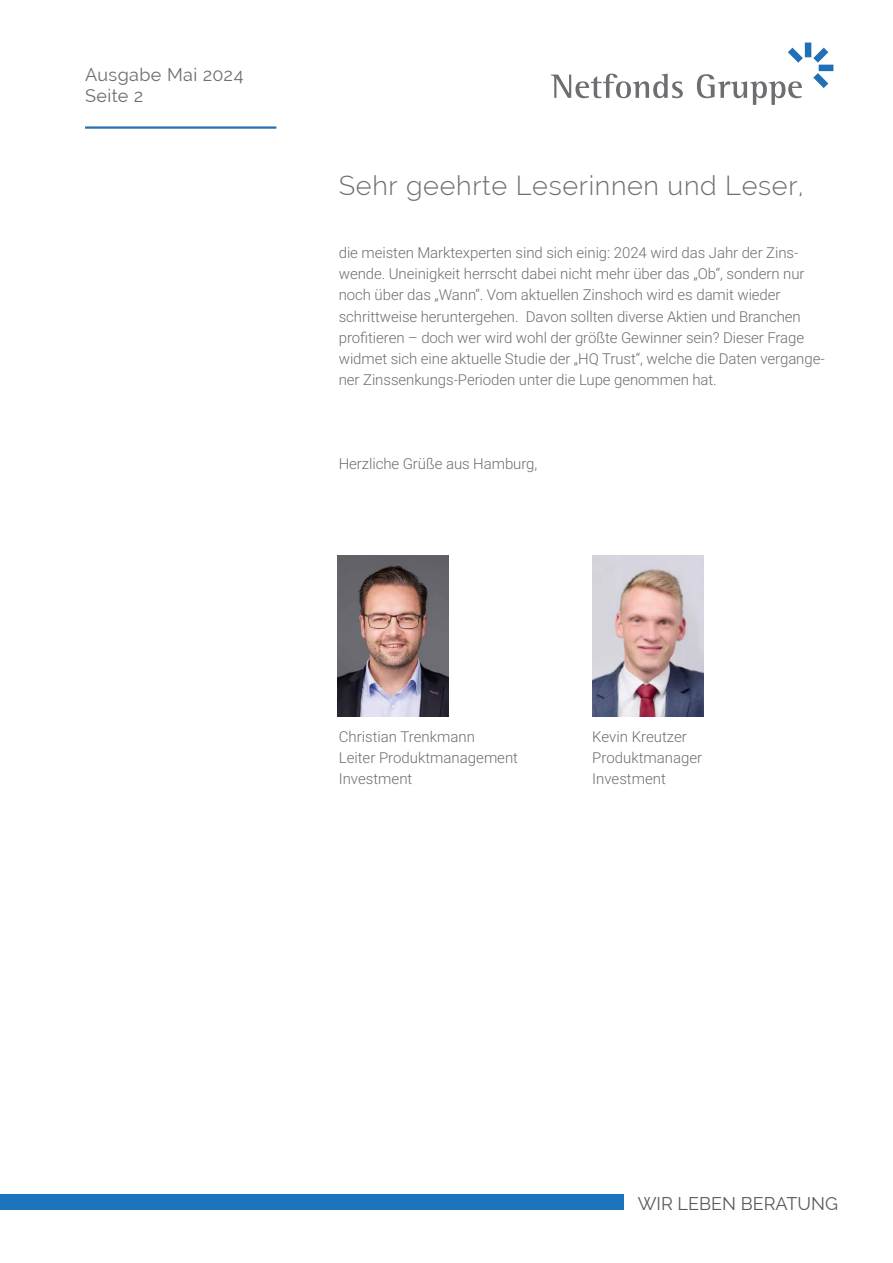
<style>
.page{position:relative;width:893px;height:1263px;background:#fff}
.page>*{position:absolute;margin:0;border:0;box-sizing:border-box;transform-origin:0 0}
.t1{font:300 27px "Raleway";letter-spacing:.025em;color:#6d6e71}
.t2{font:18px/21.6px "Raleway";letter-spacing:.02em;color:#6d6e71}
.t3{font:18px "Raleway";color:#58595b}
.t4{font:300 15px/21px "Roboto";letter-spacing:-.005em;color:#6d6e71}
</style>
<div class="page">
<svg style="left:551px;top:74px;width:132px;height:24px"></svg>
<svg style="left:697px;top:74px;width:105px;height:31px"></svg>
<svg style="left:813px;top:48px;width:15px;height:15px"></svg>
<div style="left:819px;top:65px;width:14px;height:6px;background:#2170b6"></div>
<div style="left:805px;top:43px;width:6px;height:14px;background:#2170b6"></div>
<svg style="left:813px;top:73px;width:15px;height:15px"></svg>
<svg style="left:788px;top:48px;width:15px;height:15px"></svg>
<hr style="left:85px;top:126px;width:191px;height:3px;background:#2170b6">
<div style="left:0;top:1194px;width:623px;height:16px;background:#1c75bc"></div>
<img style="left:592px;top:555px;width:111px;height:161px">
<img style="left:337px;top:555px;width:111px;height:161px">
<p class="t2" style="left:85px;top:65px;width:160px">AUSGABE MAI 2024<br>SEITE 2</p>
<h1 class="t1" style="left:339px;top:176px;width:466px">Sehr geehrte Leserinnen und Leser,</h1>
<p class="t4" style="left:339px;top:244px;width:487px">die meisten Marktexperten sind sich einig: 2024 wird das Jahr der Zins&shy;wende. Uneinigkeit herrscht dabei nicht mehr über das „Ob“, sondern nur noch über das „Wann“. Vom aktuellen Zinshoch wird es damit wieder schrittweise heruntergehen. Davon sollten diverse Aktien und Branchen profitieren – doch wer wird wohl der größte Gewinner sein? Dieser Frage widmet sich eine aktuelle Studie der „HQ Trust“, welche die Daten vergange&shy;ner Zinssenkungs-Perioden unter die Lupe genommen hat.</p>
<p class="t4" style="left:339px;top:452px;width:200px">Herzliche Grüße aus Hamburg,</p>
<p class="t4" style="left:339px;top:727px;width:138px">Christian Trenkmann</p>
<p class="t4" style="left:592px;top:727px;width:96px">Kevin Kreutzer</p>
<p class="t4" style="left:339px;top:748px;width:181px">Leiter Produktmanagement</p>
<p class="t4" style="left:592px;top:748px;width:111px">Produktmanager</p>
<p class="t4" style="left:339px;top:769px;width:75px">Investment</p>
<p class="t4" style="left:592px;top:769px;width:75px">Investment</p>
<p class="t3" style="left:638px;top:1197px;width:202px">WIR LEBEN BERATUNG</p>
</div>
